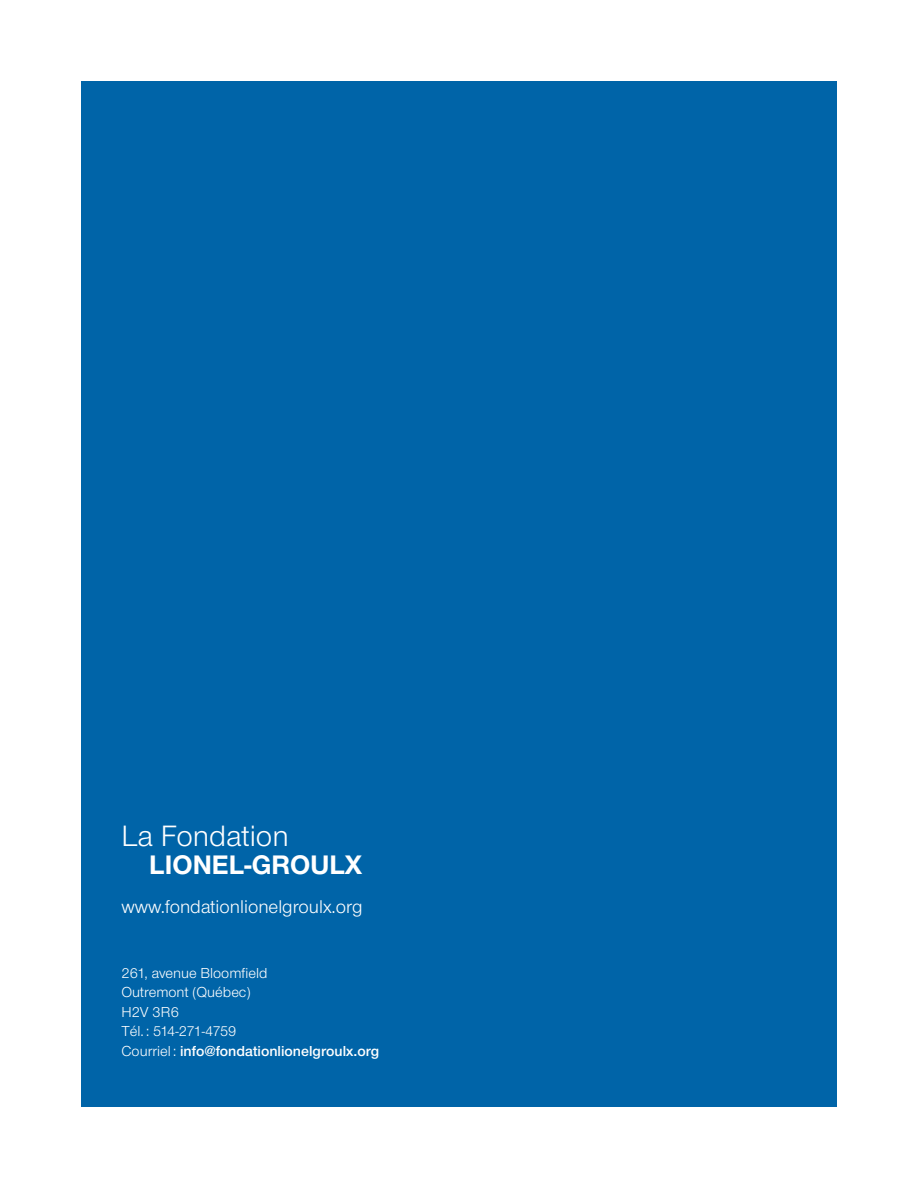
<style>
.page{position:relative;width:918px;height:1188px;background:#fff}
.page>*{position:absolute;margin:0;border:0;box-sizing:border-box;transform-origin:0 0}
.t1{font:30.6px "Nimbus San Nov T";color:#fff}
.t2{font:700 27.75px "Nimbus San Nov T";color:#fff}
.t3{font:19.2px "Nimbus San Nov T";color:#fff}
.t4{font:15px/19.5px "Nimbus San Nov T";color:#fff}
.s1{font-weight:600}
</style>
<div class="page">
<div style="left:81px;top:81px;width:756px;height:1026px;background:#0064a8"></div>
<h1 class="t1" style="left:122px;top:819px;width:169px">La Fondation</h1>
<h2 class="t2" style="left:149px;top:849px;width:214px">LIONEL-GROULX</h2>
<p class="t3" style="left:122px;top:896px;width:243px">www.fondationlionelgroulx.org</p>
<p class="t4" style="left:122px;top:963px;width:259px">261, avenue Bloomfield<br>Outremont (Québec)<br>H2V 3R6<br>Tél. : 514-271-4759<br>Courriel : <span class="s1">info@fondationlionelgroulx.org</span></p>
</div>
